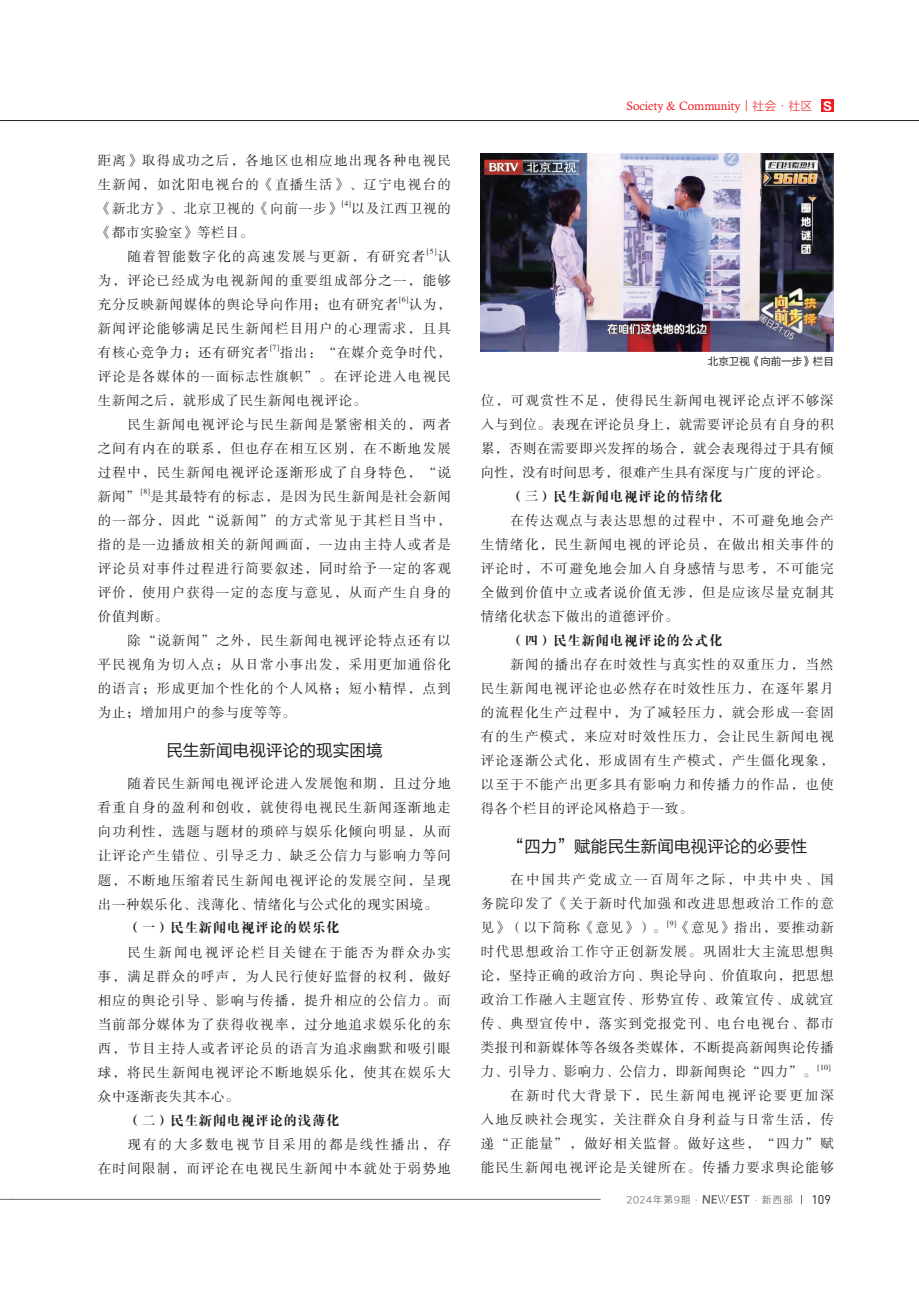
<style>
.page{position:relative;width:919px;height:1289px;background:#fff}
.page>*{position:absolute;margin:0;border:0;box-sizing:border-box;transform-origin:0 0}
.t1{font:16.5px "FZLTHK GBK1 0";letter-spacing:.01em;color:#231f20}
.t2{font:13.5px/24px "FZSSK GBK1 0";letter-spacing:.095em;color:#231f20;text-align:justify}
.t3{font:13.5px "FZDBSK GBK1 0";letter-spacing:.05em;color:#231f20}
.t4{font:13.5px "FZSSK GBK1 0";letter-spacing:.06em;color:#231f20}
.t5{font:12.45px "DIN";color:#231f20}
.t6{font:12px "Calisto";color:#ee1d23}
.t7{font:10.5px "FZLTHK GBK1 0";color:#231f20}
.t8{font:9.75px "Loong Flash Sans GB Regular";letter-spacing:.1em;color:#6c6d70}
.t9{font:7.8px "FZSSK GBK1 0";color:#231f20}
.s1{font-family:"FZLTXHK GBK1 0"}
.s2{font-family:"FZLTDHK GBK1 0";font-size:11.4px;color:#fff}
</style>
<div class="page">
<svg style="left:0;top:1199px;width:13px;height:1px"></svg>
<svg style="left:0;top:120px;width:13px;height:1px"></svg>
<hr style="left:13px;top:1199px;width:587px;height:1px;background:#6c6d70">
<svg style="left:702px;top:1195px;width:47px;height:8px"></svg>
<hr style="left:13px;top:120px;width:905px;height:1px;background:#231f20">
<div style="left:821px;top:99px;width:12px;height:13px;background:#ee1d23"></div>
<img style="left:480px;top:153px;width:353px;height:199px">
<p class="t2" style="left:98px;top:149px;width:354px">距离》取得成功之后，各地区也相应地出现各种电视民生新闻，如沈阳电视台的《直播生活》、辽宁电视台的《新北方》、北京卫视的《向前一步》</p>
<p class="t9" style="left:342px;top:199px;width:11px">[4]</p>
<p class="t4" style="left:351px;top:201px;width:101px">以及江西卫视的</p>
<p class="t2" style="left:128px;top:221px;width:299px;text-indent:-30px">《都市实验室》等栏目。<br>随着智能数字化的高速发展与更新，有研究者</p>
<p class="t9" style="left:426px;top:247px;width:11px">[5]</p>
<p class="t2" style="left:98px;top:245px;width:354px;text-indent:339px">认为，评论已经成为电视新闻的重要组成部分之一，能够充分反映新闻媒体的舆论导向作用；也有研究者</p>
<p class="t9" style="left:399px;top:295px;width:11px">[6]</p>
<p class="t2" style="left:98px;top:293px;width:354px;text-indent:311px">认为，新闻评论能够满足民生新闻栏目用户的心理需求，且具有核心竞争力；还有研究者</p>
<p class="t9" style="left:270px;top:343px;width:11px">[7]</p>
<p class="t2" style="left:98px;top:341px;width:354px;text-indent:182px">指出：“在媒介竞争时代，评论是各媒体的一面标志性旗帜”。在评论进入电视民生新闻之后，就形成了民生新闻电视评论。</p>
<p class="t2" style="left:98px;top:413px;width:354px;text-indent:30px">民生新闻电视评论与民生新闻是紧密相关的，两者之间有内在的联系，但也存在相互区别，在不断地发展过程中，民生新闻电视评论逐渐形成了自身特色，“说新闻”</p>
<p class="t9" style="left:141px;top:487px;width:11px">[8]</p>
<p class="t2" style="left:98px;top:485px;width:354px;text-indent:53px">是其最特有的标志，是因为民生新闻是社会新闻的一部分，因此“说新闻”的方式常见于其栏目当中，指的是一边播放相关的新闻画面，一边由主持人或者是评论员对事件过程进行简要叙述，同时给予一定的客观评价，使用户获得一定的态度与意见，从而产生自身的价值判断。</p>
<p class="t2" style="left:98px;top:629px;width:354px;text-indent:30px">除“说新闻”之外，民生新闻电视评论特点还有以平民视角为切入点；从日常小事出发，采用更加通俗化的语言；形成更加个性化的个人风格；短小精悍，点到为止；增加用户的参与度等等。</p>
<p class="t1" style="left:166px;top:741px;width:218px">民生新闻电视评论的现实困境</p>
<p class="t2" style="left:98px;top:772px;width:354px;text-indent:30px">随着民生新闻电视评论进入发展饱和期，且过分地看重自身的盈利和创收，就使得电视民生新闻逐渐地走向功利性，选题与题材的琐碎与娱乐化倾向明显，从而让评论产生错位、引导乏力、缺乏公信力与影响力等问题，不断地压缩着民生新闻电视评论的发展空间，呈现出一种娱乐化、浅薄化、情绪化与公式化的现实困境。</p>
<p class="t3" style="left:128px;top:920px;width:213px">（一）民生新闻电视评论的娱乐化</p>
<p class="t2" style="left:98px;top:940px;width:354px;text-indent:30px">民生新闻电视评论栏目关键在于能否为群众办实事，满足群众的呼声，为人民行使好监督的权利，做好相应的舆论引导、影响与传播，提升相应的公信力。而当前部分媒体为了获得收视率，过分地追求娱乐化的东西，节目主持人或者评论员的语言为追求幽默和吸引眼球，将民生新闻电视评论不断地娱乐化，使其在娱乐大众中逐渐丧失其本心。</p>
<p class="t3" style="left:128px;top:1112px;width:213px">（二）民生新闻电视评论的浅薄化</p>
<p class="t2" style="left:98px;top:1132px;width:354px;text-align:right">现有的大多数电视节目采用的都是线性播出，存<br>在时间限制，而评论在电视民生新闻中本就处于弱势地</p>
<p class="t6" style="left:626px;top:99px;width:208px">Society &amp; Community<span class="s1">丨社会·社区</span> <span class="s2">Ｓ</span></p>
<p class="t7" style="left:707px;top:356px;width:127px">北京卫视《向前一步》栏目</p>
<p class="t2" style="left:480px;top:388px;width:354px">位，可观赏性不足，使得民生新闻电视评论点评不够深入与到位。表现在评论员身上，就需要评论员有自身的积累，否则在需要即兴发挥的场合，就会表现得过于具有倾向性，没有时间思考，很难产生具有深度与广度的评论。</p>
<p class="t3" style="left:510px;top:488px;width:213px">（三）民生新闻电视评论的情绪化</p>
<p class="t2" style="left:480px;top:508px;width:354px;text-indent:30px">在传达观点与表达思想的过程中，不可避免地会产生情绪化，民生新闻电视的评论员，在做出相关事件的评论时，不可避免地会加入自身感情与思考，不可能完全做到价值中立或者说价值无涉，但是应该尽量克制其情绪化状态下做出的道德评价。</p>
<p class="t3" style="left:510px;top:632px;width:213px">（四）民生新闻电视评论的公式化</p>
<p class="t2" style="left:480px;top:652px;width:354px;text-indent:30px">新闻的播出存在时效性与真实性的双重压力，当然民生新闻电视评论也必然存在时效性压力，在逐年累月的流程化生产过程中，为了减轻压力，就会形成一套固有的生产模式，来应对时效性压力，会让民生新闻电视评论逐渐公式化，形成固有生产模式，产生僵化现象，以至于不能产出更多具有影响力和传播力的作品，也使得各个栏目的评论风格趋于一致。</p>
<p class="t1" style="left:507px;top:837px;width:301px">“四力”赋能民生新闻电视评论的必要性</p>
<p class="t2" style="left:480px;top:868px;width:354px;text-indent:30px">在中国共产党成立一百周年之际，中共中央、国务院印发了《关于新时代加强和改进思想政治工作的意见》（以下简称《意见》）。</p>
<p class="t9" style="left:667px;top:919px;width:11px">[9]</p>
<p class="t2" style="left:480px;top:916px;width:354px;text-indent:196px">《意见》指出，要推动新时代思想政治工作守正创新发展。巩固壮大主流思想舆论，坚持正确的政治方向、舆论导向、价值取向，把思想政治工作融入主题宣传、形势宣传、政策宣传、成就宣传、典型宣传中，落实到党报党刊、电台电视台、都市类报刊和新媒体等各级各类媒体，不断提高新闻舆论传播力、引导力、影响力、公信力，即新闻舆论“四力”。</p>
<p class="t9" style="left:817px;top:1063px;width:15px">[10]</p>
<p class="t2" style="left:480px;top:1084px;width:354px;text-indent:30px">在新时代大背景下，民生新闻电视评论要更加深入地反映社会现实，关注群众自身利益与日常生活，传递“正能量”，做好相关监督。做好这些，“四力”赋能民生新闻电视评论是关键所在。传播力要求舆论能够</p>
<p class="t8" style="left:626px;top:1194px;width:168px">2024年第9期·　　　　 ·新西部</p>
<p class="t5" style="left:811px;top:1191px;width:19px">109</p>
</div>
